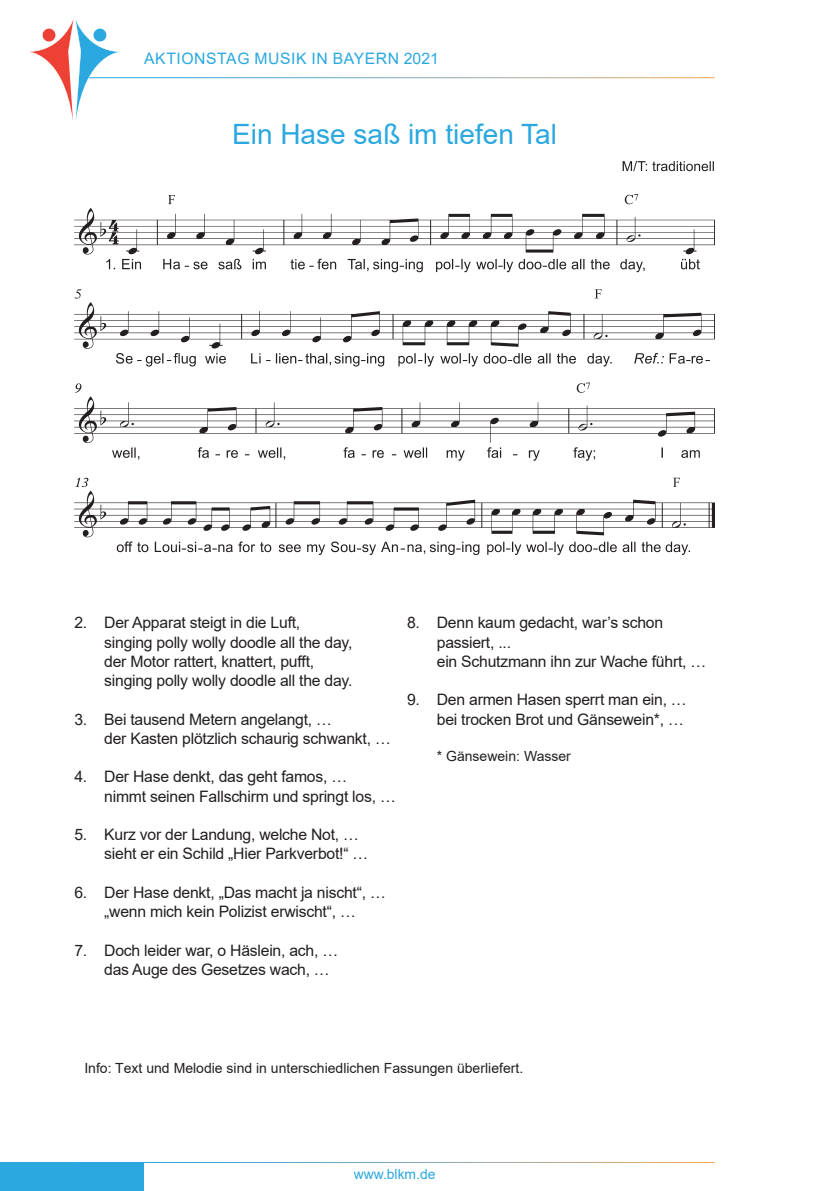
<style>
.page{position:relative;width:819px;height:1191px;background:#fff}
.page>*{position:absolute;margin:0;border:0;box-sizing:border-box;transform-origin:0 0}
.t1{font:28px "Arial";color:#2aa8df}
.t2{font:15.75px/19.2px "Arial";letter-spacing:-.015em;color:#231f20}
.t3{font:15.75px "Arial";letter-spacing:.035em;color:#2aa8df}
.t4{font:14px "Arial";color:#231f20}
.t5{font:13.83px "Arial";color:#2aa8df}
</style>
<div class="page">
<div style="left:0;top:1162px;width:144px;height:29px;background:#2aa8df"></div>
<hr style="left:74px;top:1162px;width:640px;height:1px;background:#fff">
<svg style="left:30px;top:19px;width:92px;height:101px"></svg>
<img style="left:74px;top:161px;width:640px;height:393px">
<p class="t3" style="left:144px;top:47px;width:296px">AKTIONSTAG MUSIK IN BAYERN 2021</p>
<h1 class="t1" style="left:232px;top:115px;width:326px">Ein Hase saß im tiefen Tal</h1>
<p class="t2" style="left:104px;top:613px;width:250px;text-indent:-30px">2. Der Apparat steigt in die Luft, singing polly wolly doodle all the day, der Motor rattert, knattert, pufft, singing polly wolly doodle all the day.</p>
<p class="t2" style="left:104px;top:709px;width:288px;text-indent:-30px">3. Bei tausend Metern angelangt, …<br>der Kasten plötzlich schaurig schwankt, …</p>
<p class="t2" style="left:104px;top:767px;width:293px;text-indent:-30px">4. Der Hase denkt, das geht famos, …<br>nimmt seinen Fallschirm und springt los, …</p>
<p class="t2" style="left:104px;top:825px;width:265px;text-indent:-30px">5. Kurz vor der Landung, welche Not, … sieht er ein Schild „Hier Parkverbot!“ …</p>
<p class="t2" style="left:74px;top:882px;width:313px;text-align:center">6. Der Hase denkt, „Das macht ja nischt“, … „wenn mich kein Polizist erwischt“, …</p>
<p class="t2" style="left:104px;top:940px;width:235px;text-indent:-30px">7. Doch leider war, o Häslein, ach, … das Auge des Gesetzes wach, …</p>
<p class="t2" style="left:437px;top:613px;width:271px;text-indent:-30px">8. Denn kaum gedacht, war’s schon passiert, ...<br>ein Schutzmann ihn zur Wache führt, …</p>
<p class="t2" style="left:407px;top:690px;width:281px;text-align:right">9. Den armen Hasen sperrt man ein, … bei trocken Brot und Gänsewein*, …</p>
<p class="t4" style="left:437px;top:746px;width:136px">* Gänsewein: Wasser</p>
<p class="t4" style="left:84px;top:1058px;width:440px">Info: Text und Melodie sind in unterschiedlichen Fassungen überliefert.</p>
<p class="t5" style="left:354px;top:1165px;width:83px">www.blkm.de</p>
</div>
